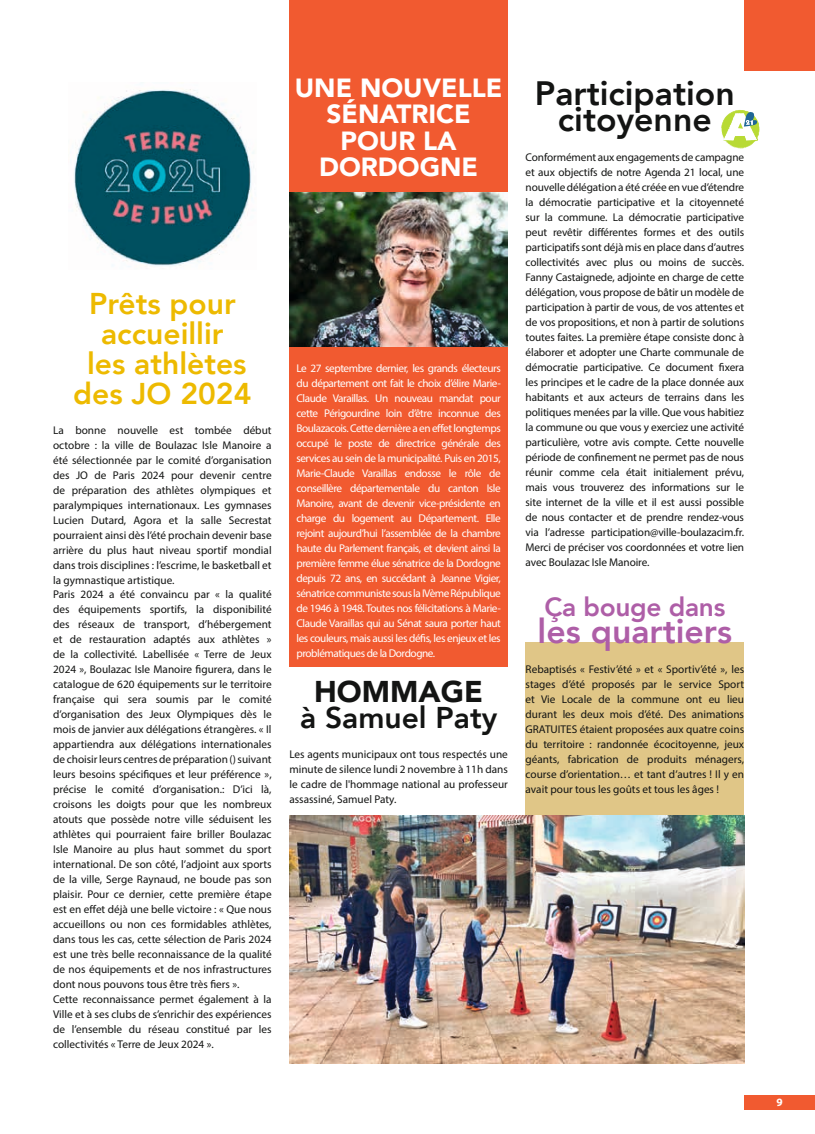
<style>
.page{position:relative;width:815px;height:1134px;background:#fff}
.page>*{position:absolute;margin:0;border:0;box-sizing:border-box;transform-origin:0 0}
.t1{font:800 33.75px/26.2px "Avenir";color:#131413;text-align:center}
.t2{font:800 33.75px "Avenir";color:#ae5ea7}
.t3{font:800 30px/30px "Avenir";color:#edba00;text-align:center}
.t4{font:800 30px "Avenir";color:#131413}
.t5{font:900 30px "Avenir";color:#131413}
.t6{font:900 26.25px/26.2px "Avenir";color:#fff;text-align:center}
.t7{font:800 26.25px "Avenir";letter-spacing:-.01em;color:#ae5ea7}
.t8{font:11.25px/15px "Myriad Pro";color:#131413;text-align:justify}
.t9{font:11.25px/15px "Myriad Pro";letter-spacing:-.04em;color:#fff;text-align:justify}
.t10{font:700 11.25px "Myriad Pro";color:#fff}
</style>
<div class="page">
<div style="left:744px;top:0;width:71px;height:71px;background:#f15a30"></div>
<div style="left:526px;top:642px;width:218px;height:421px;background:#e0c687"></div>
<div style="left:289px;top:0;width:219px;height:666px;background:#f15a30"></div>
<img style="left:74px;top:89px;width:180px;height:178px">
<img style="left:289px;top:192px;width:219px;height:154px">
<img style="left:289px;top:815px;width:455px;height:248px">
<svg style="left:721px;top:110px;width:38px;height:39px"></svg>
<div style="left:744px;top:1095px;width:71px;height:14px;background:#f15a30"></div>
<h2 class="t3" style="left:73px;top:288px;width:180px">Prêts pour accueillir<br>les athlètes des JO 2024</h2>
<p class="t8" style="left:53px;top:422px;width:220px;text-align:left">La bonne nouvelle est tombée début octobre : la ville de Boulazac Isle Manoire a été sélectionnée par le comité d’organisation des JO de Paris 2024 pour devenir centre de préparation des athlètes olympiques et paralympiques internationaux. Les gymnases Lucien Dutard, Agora et la salle Secrestat pourraient ainsi dès l’été prochain devenir base arrière du plus haut niveau sportif mondial dans trois disciplines : l’escrime, le basketball et la gymnastique artistique.<br>Paris 2024 a été convaincu par « la qualité des équipements sportifs, la disponibilité des réseaux de transport, d’hébergement et de restauration adaptés aux athlètes » de la collectivité. Labellisée « Terre de Jeux 2024 », Boulazac Isle Manoire figurera, dans le catalogue de 620 équipements sur le territoire française qui sera soumis par le comité d’organisation des Jeux Olympiques dès le mois de janvier aux délégations étrangères. « Il appartiendra aux délégations internationales de choisir leurs centres de préparation () suivant leurs besoins spécifiques et leur préférence », précise le comité d’organisation.: D’ici là, croisons les doigts pour que les nombreux atouts que possède notre ville séduisent les athlètes qui pourraient faire briller Boulazac Isle Manoire au plus haut sommet du sport international. De son côté, l’adjoint aux sports de la ville, Serge Raynaud, ne boude pas son plaisir. Pour ce dernier, cette première étape est en effet déjà une belle victoire : « Que nous accueillons ou non ces formidables athlètes, dans tous les cas, cette sélection de Paris 2024 est une très belle reconnaissance de la qualité de nos équipements et de nos infrastructures dont nous pouvons tous être très fiers ».<br>Cette reconnaissance permet également à la Ville et à ses clubs de s’enrichir des expériences de l’ensemble du réseau constitué par les collectivités « Terre de Jeux 2024 ».</p>
<h3 class="t6" style="left:295px;top:74px;width:209px">UNE NOUVELLE<br>SÉNATRICE<br>POUR LA<br>DORDOGNE</h3>
<p class="t9" style="left:296px;top:361px;width:206px">Le 27 septembre dernier, les grands électeurs du département ont fait le choix d’élire Marie-Claude Varaillas. Un nouveau mandat pour cette Périgourdine loin d’être inconnue des Boulazacois. Cette dernière a en effet longtemps occupé le poste de directrice générale des services au sein de la municipalité. Puis en 2015, Marie-Claude Varaillas endosse le rôle de conseillère départementale du canton Isle Manoire, avant de devenir vice-présidente en charge du logement au Département. Elle rejoint aujourd’hui l’assemblée de la chambre haute du Parlement français, et devient ainsi la première femme élue sénatrice de la Dordogne depuis 72 ans, en succédant à Jeanne Vigier, sénatrice communiste sous la IVème République de 1946 à 1948. Toutes nos félicitations à Marie-Claude Varaillas qui au Sénat saura porter haut les couleurs, mais aussi les défis, les enjeux et les problématiques de la Dordogne.</p>
<h2 class="t5" style="left:314px;top:666px;width:170px">HOMMAGE</h2>
<h2 class="t4" style="left:300px;top:694px;width:199px">à Samuel Paty</h2>
<p class="t8" style="left:289px;top:747px;width:220px">Les agents municipaux ont tous respectés une minute de silence lundi 2 novembre à 11h dans le cadre de l'hommage national au professeur assassiné, Samuel Paty.</p>
<h1 class="t1" style="left:535px;top:80px;width:202px">Participation citoyenne</h1>
<p class="t8" style="left:526px;top:149px;width:220px">Conformément aux engagements de campagne et aux objectifs de notre Agenda 21 local, une nouvelle délégation a été créée en vue d’étendre la démocratie participative et la citoyenneté sur la commune. La démocratie participative peut revêtir différentes formes et des outils participatifs sont déjà mis en place dans d’autres collectivités avec plus ou moins de succès.<br>Fanny Castaignede, adjointe en charge de cette délégation, vous propose de bâtir un modèle de participation à partir de vous, de vos attentes et de vos propositions, et non à partir de solutions toutes faites. La première étape consiste donc à élaborer et adopter une Charte communale de démocratie participative. Ce document fixera les principes et le cadre de la place donnée aux habitants et aux acteurs de terrains dans les politiques menées par la ville. Que vous habitiez la commune ou que vous y exerciez une activité particulière, votre avis compte. Cette nouvelle période de confinement ne permet pas de nous réunir comme cela était initialement prévu, mais vous trouverez des informations sur le site internet de la ville et il est aussi possible de nous contacter et de prendre rendez-vous via l’adresse participation@ville-boulazacim.fr.<br>Merci de préciser vos coordonnées et votre lien avec Boulazac Isle Manoire.</p>
<h3 class="t7" style="left:544px;top:586px;width:183px">Ça bouge dans</h3>
<h1 class="t2" style="left:538px;top:605px;width:196px">les quartiers</h1>
<p class="t8" style="left:526px;top:662px;width:220px">Rebaptisés « Festiv’été » et « Sportiv’été », les stages d’été proposés par le service Sport et Vie Locale de la commune ont eu lieu durant les deux mois d’été. Des animations GRATUITES étaient proposées aux quatre coins du territoire : randonnée écocitoyenne, jeux géants, fabrication de produits ménagers, course d’orientation… et tant d’autres ! Il y en avait pour tous les goûts et tous les âges !</p>
<p class="t10" style="left:776px;top:1095px;width:8px">9</p>
</div>
